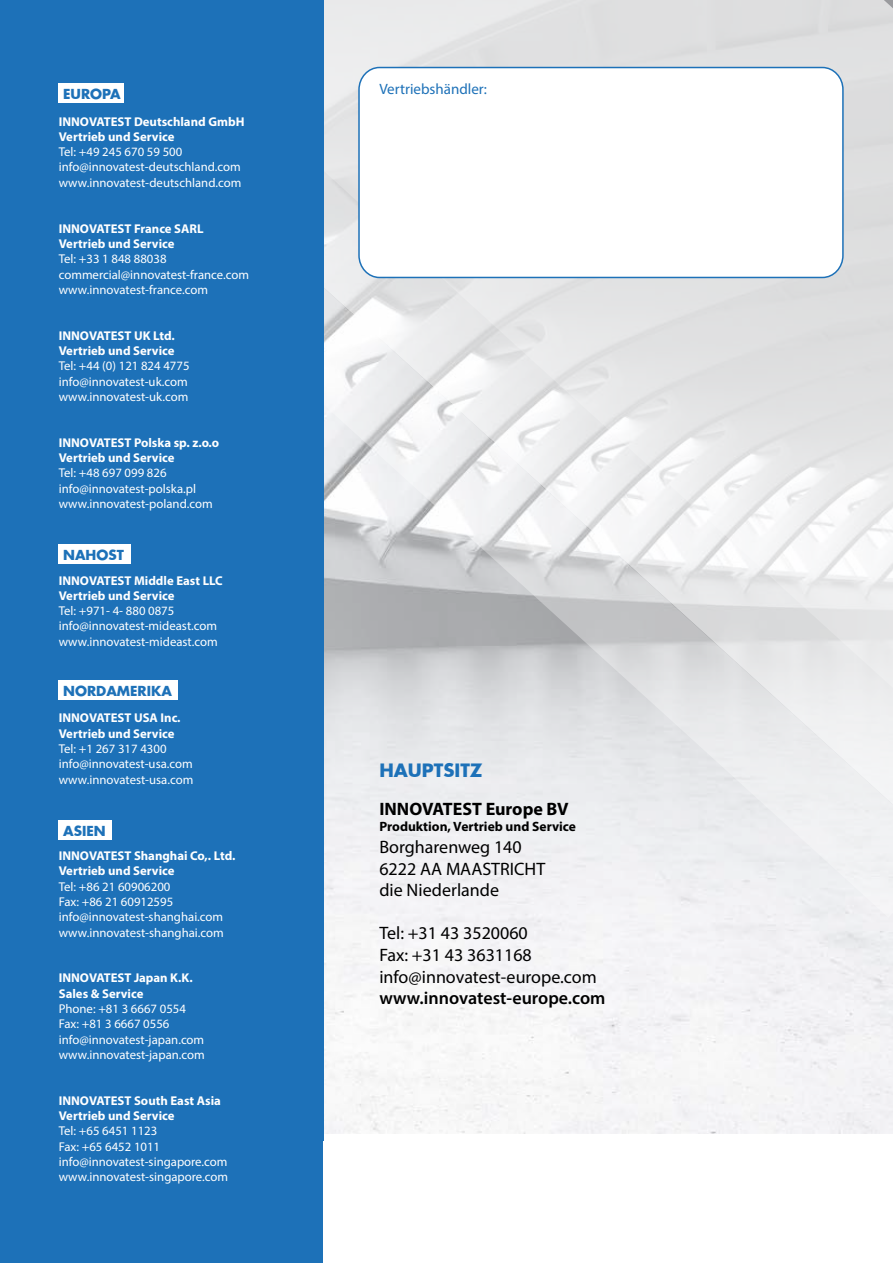
<style>
.page{position:relative;width:893px;height:1263px;background:#fff}
.page>*{position:absolute;margin:0;border:0;box-sizing:border-box;transform-origin:0 0}
.t1{font:18px/21.6px "Myriad Pro";color:#000}
.t2{font:600 18px "Myriad Pro";color:#000}
.t3{font:700 18px "Myriad Pro";color:#000}
.t4{font:700 18px "Futura";color:#1d71b8}
.t5{font:15px "Myriad Pro";color:#1d71b8}
.t6{font:700 13.5px "Myriad Pro";color:#000}
.t7{font:700 13.5px "Futura";color:#1d71b8}
.t8{font:12.75px/15.3px "Myriad Pro";color:#fff}
.t9{font:700 12.75px/15.3px "Myriad Pro";color:#fff}
</style>
<div class="page">
<img style="left:323px;top:918px;width:570px;height:216px">
<div style="left:323px;top:856px;width:570px;height:62px;background:#f2f1f4"></div>
<svg style="left:323px;top:0;width:570px;height:856px;fill:#e5e6e7"></svg>
<div style="left:0;top:0;width:323px;height:1263px;background:#1d71b8"></div>
<div style="left:59px;top:83px;width:65px;height:20px;background:#fff"></div>
<div style="left:59px;top:680px;width:119px;height:20px;background:#fff"></div>
<div style="left:59px;top:544px;width:72px;height:20px;background:#fff"></div>
<div style="left:59px;top:821px;width:53px;height:19px;background:#fff"></div>
<div style="left:358px;top:67px;width:486px;height:211px;background:#fff;border:2px solid #1d71b8;border-radius:21px"></div>
<p class="t7" style="left:63px;top:84px;width:59px">EUROPA</p>
<p class="t9" style="left:59px;top:113px;width:187px">INNOVATEST Deutschland GmbH<br>Vertrieb und Service</p>
<p class="t8" style="left:59px;top:144px;width:184px">Tel: +49 245 670 59 500 info@innovatest-deutschland.com www.innovatest-deutschland.com</p>
<p class="t9" style="left:59px;top:220px;width:146px">INNOVATEST France SARL<br>Vertrieb und Service</p>
<p class="t8" style="left:59px;top:251px;width:192px">Tel: +33 1 848 88038 commercial@innovatest-france.com www.innovatest-france.com</p>
<p class="t9" style="left:59px;top:327px;width:118px">INNOVATEST UK Ltd.<br>Vertrieb und Service</p>
<p class="t8" style="left:59px;top:358px;width:132px">Tel: +44 (0) 121 824 4775 info@innovatest-uk.com www.innovatest-uk.com</p>
<p class="t9" style="left:59px;top:434px;width:162px">INNOVATEST Polska sp. z.o.o<br>Vertrieb und Service</p>
<p class="t8" style="left:59px;top:465px;width:155px">Tel: +48 697 099 826 info@innovatest-polska.pl www.innovatest-poland.com</p>
<p class="t7" style="left:63px;top:545px;width:62px">NAHOST</p>
<p class="t9" style="left:59px;top:572px;width:166px">INNOVATEST Middle East LLC<br>Vertrieb und Service</p>
<p class="t8" style="left:59px;top:603px;width:160px">Tel: +971- 4- 880 0875 info@innovatest-mideast.com www.innovatest-mideast.com</p>
<p class="t7" style="left:63px;top:681px;width:110px">NORDAMERIKA</p>
<p class="t9" style="left:59px;top:710px;width:123px">INNOVATEST USA Inc.<br>Vertrieb und Service</p>
<p class="t8" style="left:59px;top:741px;width:136px">Tel: +1 267 317 4300 info@innovatest-usa.com www.innovatest-usa.com</p>
<p class="t7" style="left:63px;top:822px;width:44px">ASIEN</p>
<p class="t9" style="left:59px;top:848px;width:178px">INNOVATEST Shanghai Co,. Ltd.<br>Vertrieb und Service</p>
<p class="t8" style="left:59px;top:878px;width:167px">Tel: +86 21 60906200<br>Fax: +86 21 60912595 info@innovatest-shanghai.com www.innovatest-shanghai.com</p>
<p class="t9" style="left:59px;top:970px;width:136px">INNOVATEST Japan K.K.<br>Sales &amp; Service</p>
<p class="t8" style="left:59px;top:1001px;width:148px">Phone: +81 3 6667 0554<br>Fax: +81 3 6667 0556 info@innovatest-japan.com www.innovatest-japan.com</p>
<p class="t9" style="left:59px;top:1092px;width:164px">INNOVATEST South East Asia<br>Vertrieb und Service</p>
<p class="t8" style="left:59px;top:1123px;width:171px">Tel: +65 6451 1123<br>Fax: +65 6452 1011 info@innovatest-singapore.com www.innovatest-singapore.com</p>
<p class="t5" style="left:379px;top:80px;width:109px">Vertriebshändler:</p>
<h1 class="t4" style="left:379px;top:758px;width:105px">HAUPTSITZ</h1>
<h1 class="t3" style="left:379px;top:797px;width:191px">INNOVATEST Europe BV</h1>
<p class="t6" style="left:379px;top:818px;width:198px">Produktion, Vertrieb und Service</p>
<h1 class="t1" style="left:379px;top:836px;width:167px">Borgharenweg 140<br>6222 AA MAASTRICHT die Niederlande</h1>
<h1 class="t1" style="left:379px;top:922px;width:219px">Tel: +31 43 3520060<br>Fax: +31 43 3631168 info@innovatest-europe.com</h1>
<h1 class="t2" style="left:379px;top:987px;width:228px">www.innovatest-europe.com</h1>
</div>
